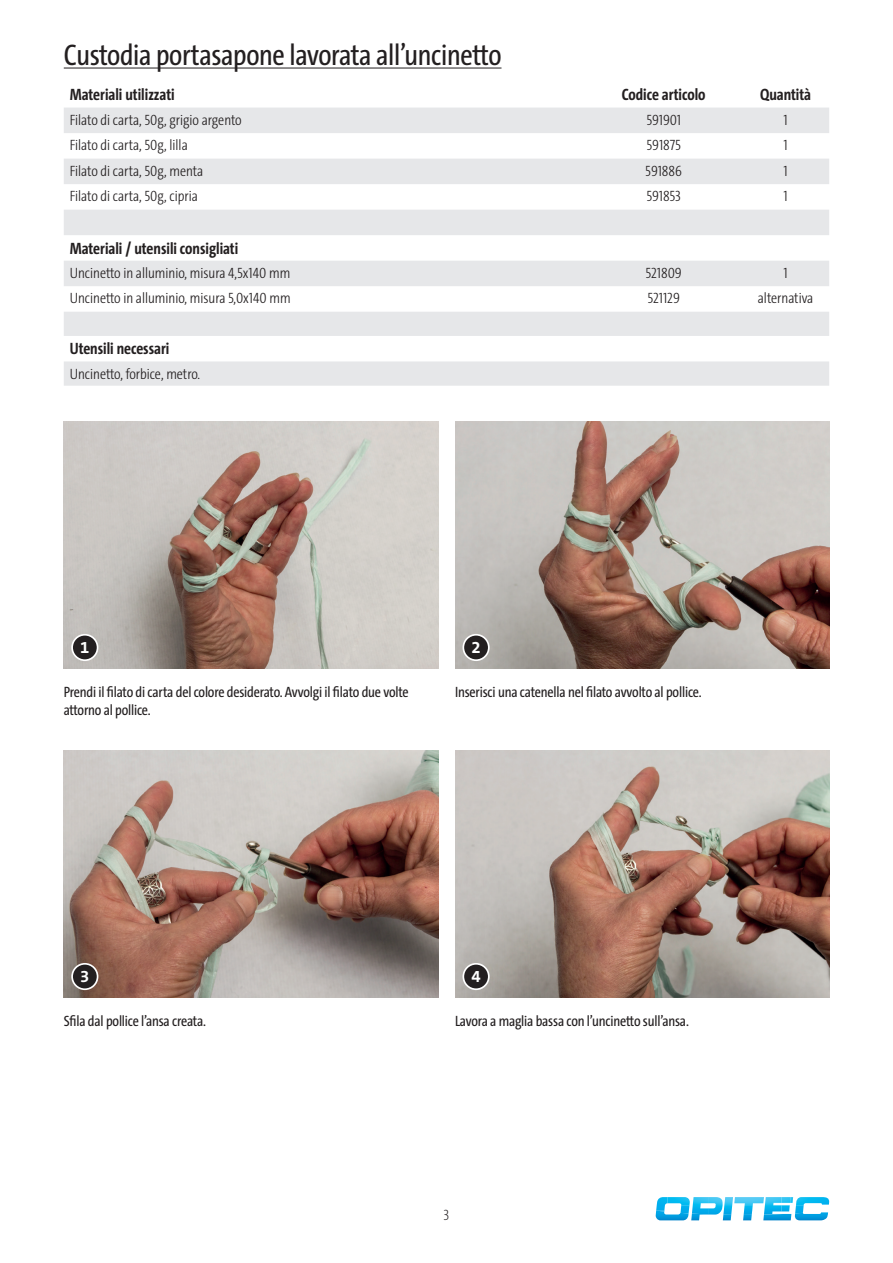
<style>
.page{position:relative;width:893px;height:1263px;background:#fff}
.page>*{position:absolute;margin:0;border:0;box-sizing:border-box;transform-origin:0 0}
.Anleitugns-Text_Desc{font:30px "The Sans Cd LF5 Plain";letter-spacing:-.01em;color:#231f20}
.t1{font:700 16.8px "The Sans B W7";color:#fff}
.Tabelle{font:700 16.5px "The Sans Cd LF7";color:#231f20}
.Tabelle-Inhalt-Zentr{font:700 16.5px "The Sans Cd LF7";color:#231f20}
.Beschreibung_linksbü{font:700 16.5px "The Sans Cd LF7";color:#231f20}
.Anleitugns-Text_Desc-2{font:15px/18px "The Sans Cd LF5 Plain";letter-spacing:-.01em;color:#231f20}
.Tabelle-2{font:300 15px "The Sans Cd LF3";color:#231f20}
.Tabelle-Inhalt-Zentr-2{font:300 15px "The Sans Cd LF3";color:#231f20}
.t2{font:200 15px "The Sans Cd LF2";color:#231f20}
</style>
<div class="page">
<svg style="left:655px;top:1197px;width:175px;height:24px"></svg>
<img style="left:455px;top:422px;width:374px;height:246px">
<img style="left:455px;top:751px;width:374px;height:246px">
<img style="left:64px;top:422px;width:374px;height:246px">
<img style="left:64px;top:751px;width:374px;height:246px">
<div style="left:72px;top:635px;width:26px;height:25px;background:#231f20;border-radius:50%"></div>
<div style="left:71px;top:634px;width:27px;height:27px;border:2px solid #fff;border-radius:50%"></div>
<div style="left:72px;top:964px;width:26px;height:25px;background:#231f20;border-radius:50%"></div>
<div style="left:71px;top:963px;width:27px;height:27px;border:2px solid #fff;border-radius:50%"></div>
<div style="left:463px;top:635px;width:26px;height:25px;background:#231f20;border-radius:50%"></div>
<div style="left:462px;top:634px;width:28px;height:27px;border:2px solid #fff;border-radius:50%"></div>
<div style="left:463px;top:964px;width:26px;height:25px;background:#231f20;border-radius:50%"></div>
<div style="left:462px;top:963px;width:28px;height:27px;border:2px solid #fff;border-radius:50%"></div>
<hr style="left:64px;top:68px;width:437px;height:1px;background:#231f20">
<svg style="left:64px;top:108px;width:765px;height:278px;fill:#e6e7e9"></svg>
<p class="Anleitugns-Text_Desc" style="left:64px;top:36px;width:439px">Custodia portasapone lavorata all’uncinetto</p>
<p class="Beschreibung_linksbü" style="left:70px;top:84px;width:106px">Materiali utilizzati</p>
<p class="Tabelle-Inhalt-Zentr" style="left:622px;top:84px;width:85px">Codice articolo</p>
<p class="Tabelle-Inhalt-Zentr" style="left:760px;top:84px;width:53px">Quantità</p>
<p class="Tabelle-2" style="left:70px;top:110px;width:173px">Filato di carta, 50g, grigio argento</p>
<p class="Tabelle-Inhalt-Zentr-2" style="left:646px;top:110px;width:36px">591901</p>
<p class="Tabelle-Inhalt-Zentr-2" style="left:783px;top:110px;width:6px">1</p>
<p class="Tabelle-2" style="left:70px;top:136px;width:119px">Filato di carta, 50g, lilla</p>
<p class="Tabelle-Inhalt-Zentr-2" style="left:647px;top:136px;width:36px">591875</p>
<p class="Tabelle-Inhalt-Zentr-2" style="left:783px;top:136px;width:6px">1</p>
<p class="Tabelle-2" style="left:70px;top:161px;width:135px">Filato di carta, 50g, menta</p>
<p class="Tabelle-Inhalt-Zentr-2" style="left:645px;top:161px;width:38px">591886</p>
<p class="Tabelle-Inhalt-Zentr-2" style="left:783px;top:161px;width:6px">1</p>
<p class="Tabelle-2" style="left:70px;top:187px;width:130px">Filato di carta, 50g, cipria</p>
<p class="Tabelle-Inhalt-Zentr-2" style="left:646px;top:187px;width:36px">591853</p>
<p class="Tabelle-Inhalt-Zentr-2" style="left:783px;top:187px;width:6px">1</p>
<p class="Tabelle" style="left:70px;top:237px;width:170px">Materiali / utensili consigliati</p>
<p class="Tabelle-2" style="left:70px;top:263px;width:222px">Uncinetto in alluminio, misura 4,5x140 mm</p>
<p class="Tabelle-Inhalt-Zentr-2" style="left:646px;top:263px;width:38px">521809</p>
<p class="Tabelle-Inhalt-Zentr-2" style="left:783px;top:263px;width:6px">1</p>
<p class="Tabelle-2" style="left:70px;top:289px;width:222px">Uncinetto in alluminio, misura 5,0x140 mm</p>
<p class="Tabelle-Inhalt-Zentr-2" style="left:647px;top:289px;width:34px">521129</p>
<p class="Tabelle-Inhalt-Zentr-2" style="left:758px;top:289px;width:57px">alternativa</p>
<p class="Tabelle" style="left:70px;top:338px;width:101px">Utensili necessari</p>
<p class="Tabelle-2" style="left:70px;top:364px;width:132px">Uncinetto, forbice, metro.</p>
<p class="t1" style="left:80px;top:636px;width:11px">1</p>
<p class="Anleitugns-Text_Desc-2" style="left:64px;top:682px;width:346px">Prendi il filato di carta del colore desiderato. Avvolgi il filato due volte attorno al pollice.</p>
<p class="t1" style="left:471px;top:636px;width:11px">2</p>
<p class="Anleitugns-Text_Desc-2" style="left:455px;top:682px;width:248px">Inserisci una catenella nel filato avvolto al pollice.</p>
<p class="t1" style="left:80px;top:965px;width:11px">3</p>
<p class="Anleitugns-Text_Desc-2" style="left:64px;top:1011px;width:144px">Sfila dal pollice l’ansa creata.</p>
<p class="t1" style="left:471px;top:965px;width:11px">4</p>
<p class="Anleitugns-Text_Desc-2" style="left:455px;top:1011px;width:235px">Lavora a maglia bassa con l’uncinetto sull’ansa.</p>
<p class="t2" style="left:444px;top:1206px;width:7px">3</p>
</div>
